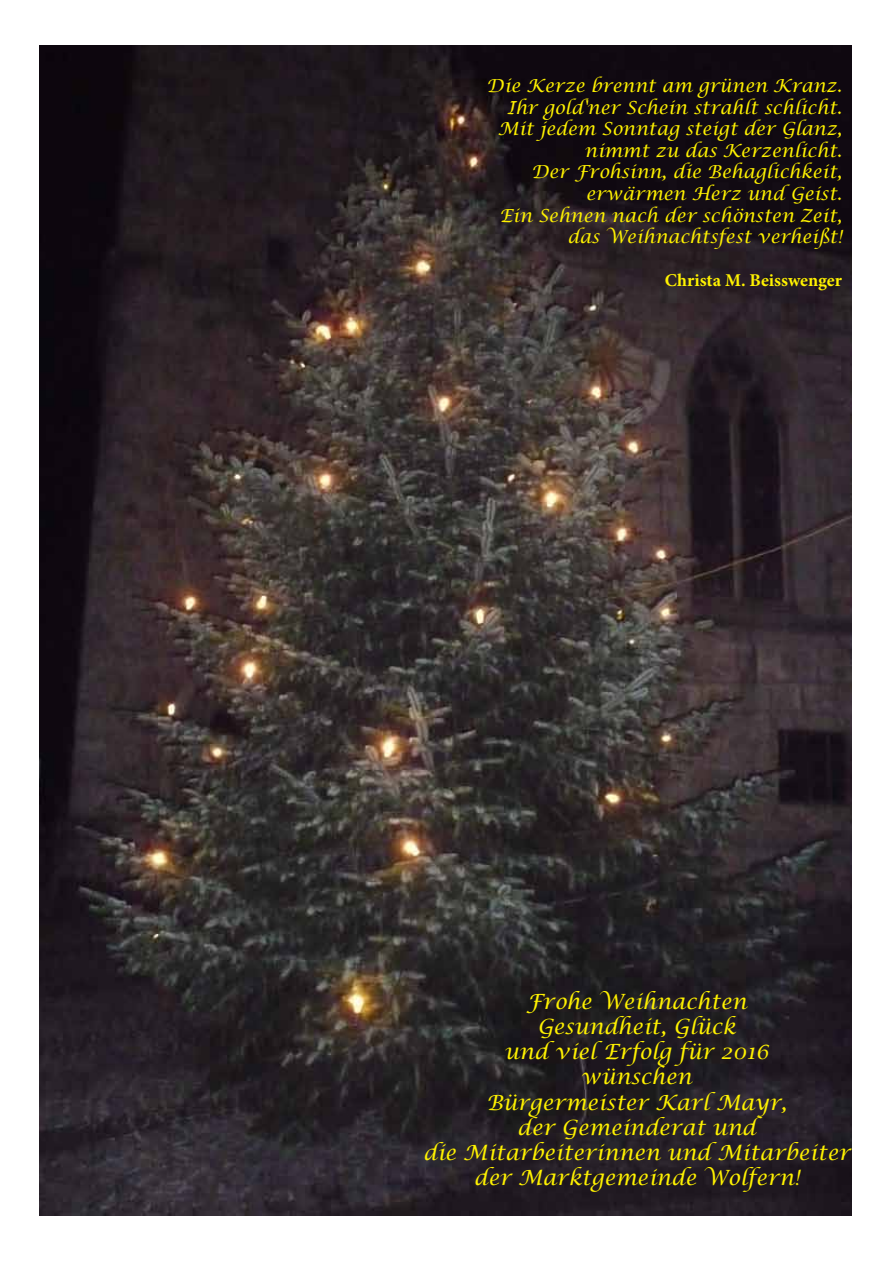
<style>
.page{position:relative;width:893px;height:1263px;background:#fff}
.page>*{position:absolute;margin:0;border:0;box-sizing:border-box;transform-origin:0 0}
.t1{font:italic 21px/25.2px "Lucida Calligraphy";color:#fff200;text-align:center}
.t2{font:italic 18px/21.6px "Lucida Calligraphy";color:#fff200;text-align:right}
.t3{font:700 18px "Minion Pro";color:#fff200}
</style>
<div class="page">
<img style="left:39px;top:46px;width:812px;height:1169px">
<p class="t2" style="left:487px;top:75px;width:357px">Die Kerze brennt am grünen Kranz.<br>Ihr gold'ner Schein strahlt schlicht.<br>Mit jedem Sonntag steigt der Glanz, nimmt zu das Kerzenlicht.<br>Der Frohsinn, die Behaglichkeit, erwärmen Herz und Geist.<br>Ein Sehnen nach der schönsten Zeit, das Weihnachtsfest verheißt!</p>
<p class="t3" style="left:665px;top:268px;width:179px">Christa M. Beisswenger</p>
<p class="t1" style="left:423px;top:989px;width:429px">Frohe Weihnachten<br>Gesundheit, Glück<br>und viel Erfolg für 2016<br>wünschen<br>Bürgermeister Karl Mayr,<br>der Gemeinderat und<br>die Mitarbeiterinnen und Mitarbeiter der Marktgemeinde Wolfern!</p>
</div>
